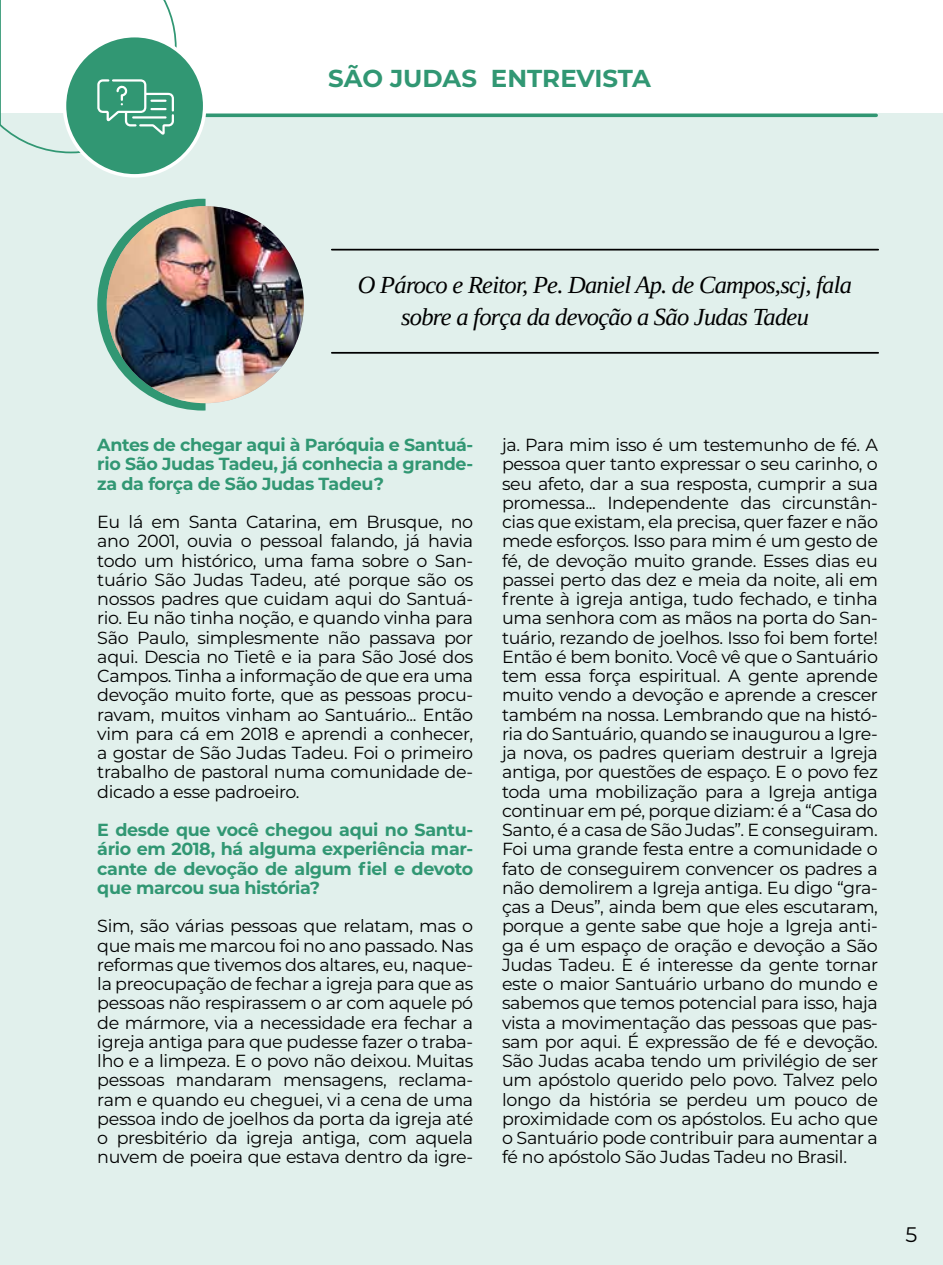
<style>
.page{position:relative;width:943px;height:1265px;background:#fff}
.page>*{position:absolute;margin:0;border:0;box-sizing:border-box;transform-origin:0 0}
.t1{font:italic 24.5px/31.5px "Liberation Serif";letter-spacing:-.03em;color:#000;text-align:center}
.t2{font:700 24.5px "Montserrat";color:#319773}
.t3{font:21px "Montserrat";color:#000}
.t4{font:17.5px/19.2px "Montserrat";letter-spacing:-.02em;color:#000;text-align:justify}
.t5{font:700 17.5px/19.2px "Montserrat";letter-spacing:-.02em;color:#319773;text-align:justify}
</style>
<div class="page">
<div style="left:0;top:114px;width:943px;height:1151px;background:#e1f0ec"></div>
<hr style="left:176px;top:114px;width:700px;height:3px;background:#319773">
<div style="left:64px;top:36px;width:141px;height:140px;background:#319773;border-radius:50%"></div>
<svg style="left:0;top:0;width:177px;height:154px"></svg>
<hr style="left:332px;top:249px;width:546px;height:2px;background:#000">
<hr style="left:332px;top:352px;width:546px;height:2px;background:#000">
<svg style="left:97px;top:199px;width:108px;height:212px"></svg>
<img style="left:107px;top:206px;width:197px;height:197px;border-radius:99px">
<h1 class="t2" style="left:328px;top:60px;width:324px">SÃO JUDAS ENTREVISTA</h1>
<h1 class="t1" style="left:358px;top:269px;width:495px">O Pároco e Reitor, Pe. Daniel Ap. de Campos,scj, fala sobre a força da devoção a São Judas Tadeu</h1>
<p class="t5" style="left:97px;top:434px;width:377px">Antes de chegar aqui à Paróquia e Santuá&shy;rio São Judas Tadeu, já conhecia a grande&shy;za da força de São Judas Tadeu?</p>
<p class="t4" style="left:97px;top:512px;width:377px">Eu lá em Santa Catarina, em Brusque, no ano 2001, ouvia o pessoal falando, já havia todo um histórico, uma fama sobre o San&shy;tuário São Judas Tadeu, até porque são os nossos padres que cuidam aqui do Santuá&shy;rio. Eu não tinha noção, e quando vinha para São Paulo, simplesmente não passava por aqui. Descia no Tietê e ia para São José dos Campos. Tinha a informação de que era uma devoção muito forte, que as pessoas procu&shy;ravam, muitos vinham ao Santuário... Então vim para cá em 2018 e aprendi a conhecer, a gostar de São Judas Tadeu. Foi o primeiro trabalho de pastoral numa comunidade de&shy;dicado a esse padroeiro.</p>
<p class="t5" style="left:97px;top:819px;width:377px">E desde que você chegou aqui no Santu&shy;ário em 2018, há alguma experiência mar&shy;cante de devoção de algum fiel e devoto que marcou sua história?</p>
<p class="t4" style="left:97px;top:916px;width:377px">Sim, são várias pessoas que relatam, mas o que mais me marcou foi no ano passado. Nas reformas que tivemos dos altares, eu, naque&shy;la preocupação de fechar a igreja para que as pessoas não respirassem o ar com aquele pó de mármore, via a necessidade era fechar a igreja antiga para que pudesse fazer o traba&shy;lho e a limpeza. E o povo não deixou. Muitas pessoas mandaram mensagens, reclama&shy;ram e quando eu cheguei, vi a cena de uma pessoa indo de joelhos da porta da igreja até o presbitério da igreja antiga, com aquela nuvem de poeira que estava dentro da igre-</p>
<p class="t4" style="left:502px;top:435px;width:377px">ja. Para mim isso é um testemunho de fé. A pessoa quer tanto expressar o seu carinho, o seu afeto, dar a sua resposta, cumprir a sua promessa... Independente das circunstân&shy;cias que existam, ela precisa, quer fazer e não mede esforços. Isso para mim é um gesto de fé, de devoção muito grande. Esses dias eu passei perto das dez e meia da noite, ali em frente à igreja antiga, tudo fechado, e tinha uma senhora com as mãos na porta do San&shy;tuário, rezando de joelhos. Isso foi bem forte!<br>Então é bem bonito. Você vê que o Santuário tem essa força espiritual. A gente aprende muito vendo a devoção e aprende a crescer também na nossa. Lembrando que na histó&shy;ria do Santuário, quando se inaugurou a Igre&shy;ja nova, os padres queriam destruir a Igreja antiga, por questões de espaço. E o povo fez toda uma mobilização para a Igreja antiga continuar em pé, porque diziam: é a “Casa do Santo, é a casa de São Judas”. E conseguiram.<br>Foi uma grande festa entre a comunidade o fato de conseguirem convencer os padres a não demolirem a Igreja antiga. Eu digo “gra&shy;ças a Deus”, ainda bem que eles escutaram, porque a gente sabe que hoje a Igreja anti&shy;ga é um espaço de oração e devoção a São Judas Tadeu. E é interesse da gente tornar este o maior Santuário urbano do mundo e sabemos que temos potencial para isso, haja vista a movimentação das pessoas que pas&shy;sam por aqui. É expressão de fé e devoção.<br>São Judas acaba tendo um privilégio de ser um apóstolo querido pelo povo. Talvez pelo longo da história se perdeu um pouco de proximidade com os apóstolos. Eu acho que o Santuário pode contribuir para aumentar a fé no apóstolo São Judas Tadeu no Brasil.</p>
<p class="t3" style="left:905px;top:1220px;width:13px">5</p>
</div>
